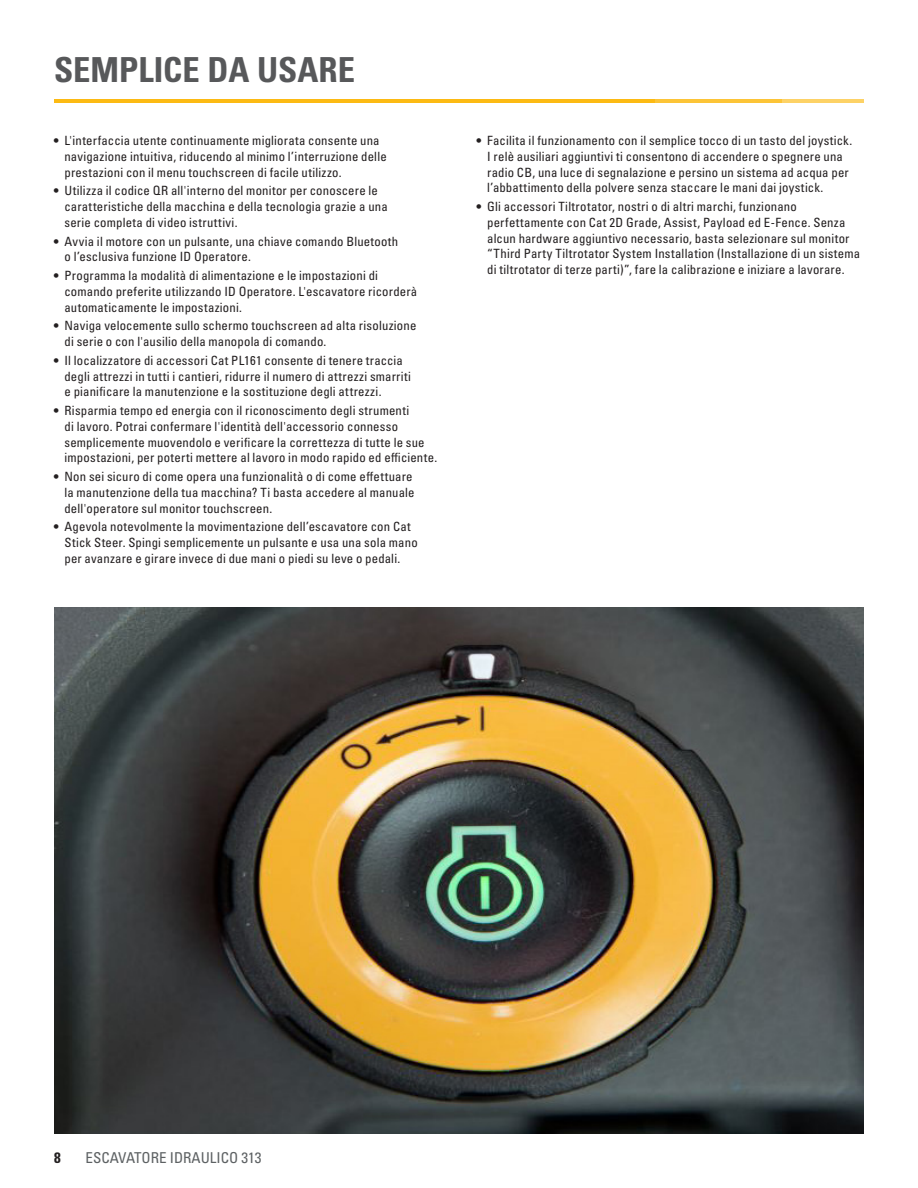
<style>
.page{position:relative;width:918px;height:1188px;background:#fff}
.page>*{position:absolute;margin:0;border:0;box-sizing:border-box;transform-origin:0 0}
.Headline_medium_gray{font:34.5px "Univers LTCYR 67 Bold Cond";color:#57585a}
.t1{font:condensed 15px "Univers LTCYR 57";color:#5d6163}
.t2{font:15px "Univers LTCYR 67 Bold Cond";color:#231f20}
.t3{font:condensed 12.75px/15.8px "Univers LTCYR 57";letter-spacing:.015em;color:#231f20}
</style>
<div class="page">
<hr style="left:54px;top:99px;width:601px;height:4px;background:#fcba13">
<hr style="left:654px;top:99px;width:128px;height:4px;background:#fcc437">
<hr style="left:782px;top:99px;width:81px;height:4px;background:#fdd266">
<img style="left:54px;top:608px;width:809px;height:526px">
<p class="Headline_medium_gray" style="left:54px;top:48px;width:302px">SEMPLICE DA USARE</p>
<p class="t3" style="left:64px;top:132px;width:324px;text-indent:-10px">• L'interfaccia utente continuamente migliorata consente una navigazione intuitiva, riducendo al minimo l’interruzione delle prestazioni con il menu touchscreen di facile utilizzo.</p>
<p class="t3" style="left:64px;top:183px;width:325px;text-indent:-10px">• Utilizza il codice QR all'interno del monitor per conoscere le caratteristiche della macchina e della tecnologia grazie a una serie completa di video istruttivi.</p>
<p class="t3" style="left:64px;top:233px;width:335px;text-indent:-10px">• Avvia il motore con un pulsante, una chiave comando Bluetooth o l’esclusiva funzione ID Operatore.</p>
<p class="t3" style="left:64px;top:267px;width:354px;text-indent:-10px">• Programma la modalità di alimentazione e le impostazioni di comando preferite utilizzando ID Operatore. L'escavatore ricorderà automaticamente le impostazioni.</p>
<p class="t3" style="left:64px;top:318px;width:353px;text-indent:-10px">• Naviga velocemente sullo schermo touchscreen ad alta risoluzione di serie o con l'ausilio della manopola di comando.</p>
<p class="t3" style="left:64px;top:352px;width:348px;text-indent:-10px">• Il localizzatore di accessori Cat PL161 consente di tenere traccia degli attrezzi in tutti i cantieri, ridurre il numero di attrezzi smarriti e pianificare la manutenzione e la sostituzione degli attrezzi.</p>
<p class="t3" style="left:64px;top:402px;width:374px;text-indent:-10px">• Risparmia tempo ed energia con il riconoscimento degli strumenti<br>di lavoro. Potrai confermare l'identità dell'accessorio connesso semplicemente muovendolo e verificare la correttezza di tutte le sue impostazioni, per poterti mettere al lavoro in modo rapido ed efficiente.</p>
<p class="t3" style="left:64px;top:468px;width:352px;text-indent:-10px">• Non sei sicuro di come opera una funzionalità o di come effettuare la manutenzione della tua macchina? Ti basta accedere al manuale dell'operatore sul monitor touchscreen.</p>
<p class="t3" style="left:64px;top:519px;width:355px;text-indent:-10px">• Agevola notevolmente la movimentazione dell’escavatore con Cat<br>Stick Steer. Spingi semplicemente un pulsante e usa una sola mano per avanzare e girare invece di due mani o piedi su leve o pedali.</p>
<p class="t3" style="left:487px;top:132px;width:367px;text-indent:-10px">• Facilita il funzionamento con il semplice tocco di un tasto del joystick.<br>I relè ausiliari aggiuntivi ti consentono di accendere o spegnere una radio CB, una luce di segnalazione e persino un sistema ad acqua per l’abbattimento della polvere senza staccare le mani dai joystick.</p>
<p class="t3" style="left:487px;top:198px;width:374px;text-indent:-10px">• Gli accessori Tiltrotator, nostri o di altri marchi, funzionano perfettamente con Cat 2D Grade, Assist, Payload ed E-Fence. Senza alcun hardware aggiuntivo necessario, basta selezionare sul monitor “Third Party Tiltrotator System Installation (Installazione di un sistema di tiltrotator di terze parti)”, fare la calibrazione e iniziare a lavorare.</p>
<p class="t2" style="left:54px;top:1148px;width:8px">8</p>
<p class="t1" style="left:86px;top:1148px;width:178px">ESCAVATORE IDRAULICO 313</p>
</div>
